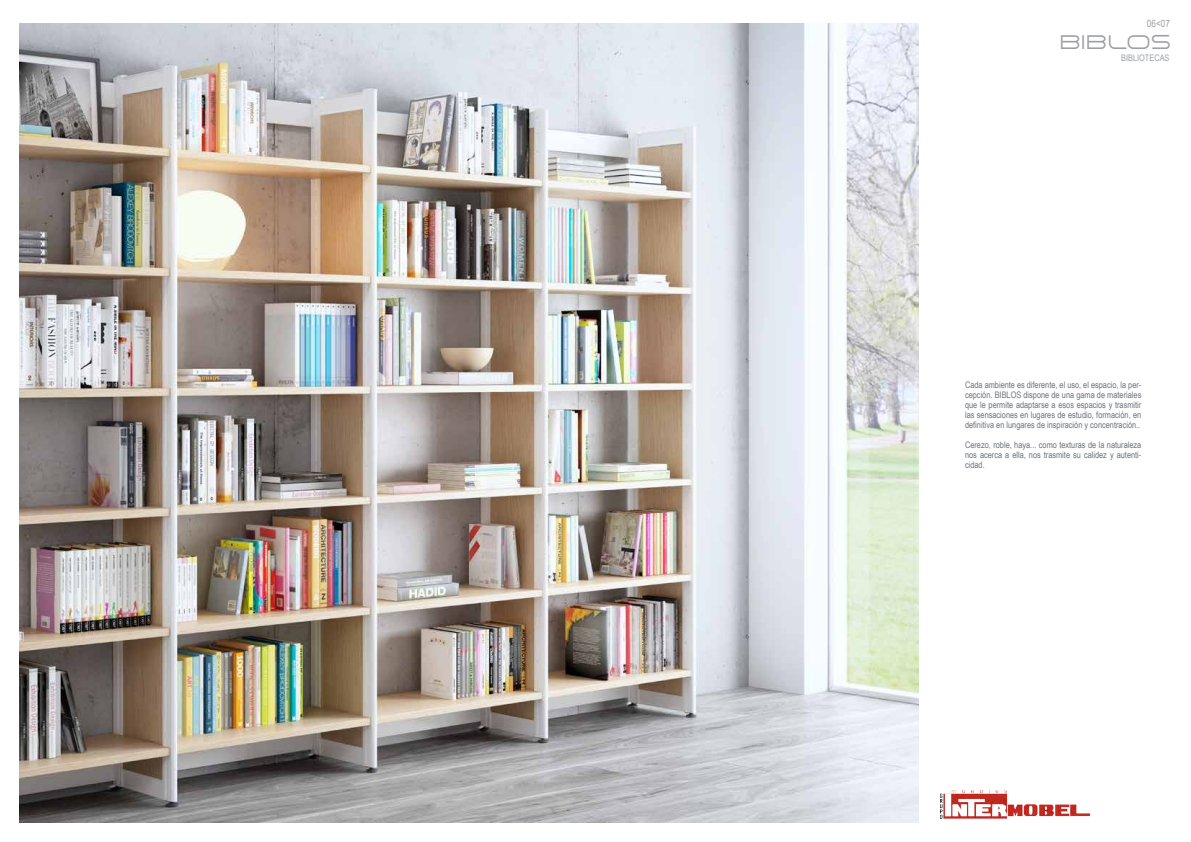
<style>
.page{position:relative;width:1191px;height:842px;background:#fff}
.page>*{position:absolute;margin:0;border:0;box-sizing:border-box;transform-origin:0 0}
.t1{font:300 20px "Arkitech";color:#9d9fa2}
.t2{font:10px "Arial Narrow";color:#9d9fa2}
.t3{font:9px/10px "Arial Narrow";color:#6a747b;text-align:justify}
.t4{font:9px "Arial Narrow";color:#9d9fa2}
</style>
<div class="page">
<img style="left:20px;top:23px;width:898px;height:799px">
<img style="left:940px;top:791px;width:151px;height:28px">
<p class="t2" style="left:1146px;top:16px;width:25px">06&lt;07</p>
<h1 class="t1" style="left:1059px;top:28px;width:114px">BIBLOS</h1>
<p class="t4" style="left:1121px;top:51px;width:50px">BIBLIOTECAS</p>
<p class="t3" style="left:965px;top:379px;width:178px">Cada ambiente es diferente, el uso, el espacio, la per&shy;cepción. BIBLOS dispone de una gama de materiales que le permite adaptarse a esos espacios y trasmitir las sensaciones en lugares de estudio, formación, en definitiva en lungares de inspiración y concentración..</p>
<p class="t3" style="left:965px;top:439px;width:178px">Cerezo, roble, haya... como texturas de la naturaleza nos acerca a ella, nos trasmite su calidez y autenti&shy;cidad.</p>
</div>
